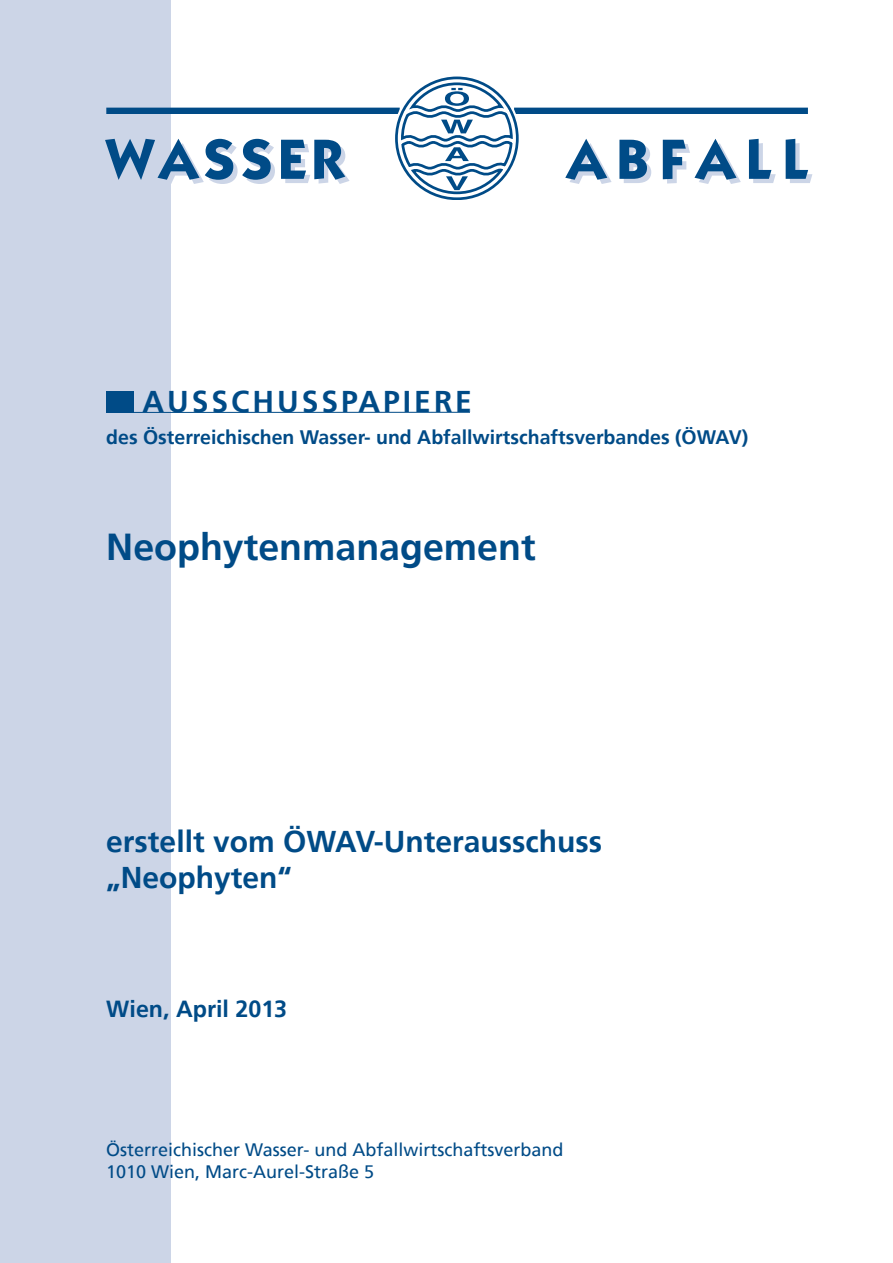
<style>
.page{position:relative;width:893px;height:1263px;background:#fff}
.page>*{position:absolute;margin:0;border:0;box-sizing:border-box;transform-origin:0 0}
.t1{font:700 57px "Itc Kabel";letter-spacing:.15em;color:#004b87}
.t2{font:700 37.5px "Frutiger";color:#004b87}
.t3{font:700 30px "Frutiger";color:#004b87}
.t4{font:700 30px "Frutiger";letter-spacing:.1em;color:#004b87}
.t5{font:700 23.25px "Frutiger";color:#004b87}
.t6{font:700 19.5px "Frutiger";color:#004b87}
.t7{font:18px "Frutiger";color:#004b87}
</style>
<div class="page">
<div style="left:0;top:0;width:170px;height:1263px;background:#ccd5e7"></div>
<div style="left:106px;top:108px;width:294px;height:6px;background:#004b87"></div>
<div style="left:514px;top:108px;width:294px;height:6px;background:#004b87"></div>
<div style="left:106px;top:391px;width:28px;height:21px;background:#004b87"></div>
<hr style="left:106px;top:412px;width:364px;height:1px;background:#004b87">
<svg style="left:395px;top:77px;width:124px;height:123px"></svg>
<p class="t1" style="left:106px;top:125px;width:239px">WASSER</p>
<p class="t1" style="left:567px;top:125px;width:242px">ABFALL</p>
<p class="t4" style="left:142px;top:384px;width:331px">AUSSCHUSSPAPIERE</p>
<p class="t6" style="left:106px;top:426px;width:643px">des Österreichischen Wasser- und Abfallwirtschaftsverbandes (ÖWAV)</p>
<p class="t2" style="left:106px;top:525px;width:431px">Neophytenmanagement</p>
<p class="t3" style="left:106px;top:824px;width:497px">erstellt vom ÖWAV-Unterausschuss</p>
<p class="t3" style="left:106px;top:860px;width:187px">„Neophyten“</p>
<p class="t5" style="left:106px;top:995px;width:182px">Wien, April 2013</p>
<p class="t7" style="left:106px;top:1139px;width:459px">Österreichischer Wasser- und Abfallwirtschaftsverband</p>
<p class="t7" style="left:106px;top:1161px;width:270px">1010 Wien, Marc-Aurel-Straße 5</p>
</div>
